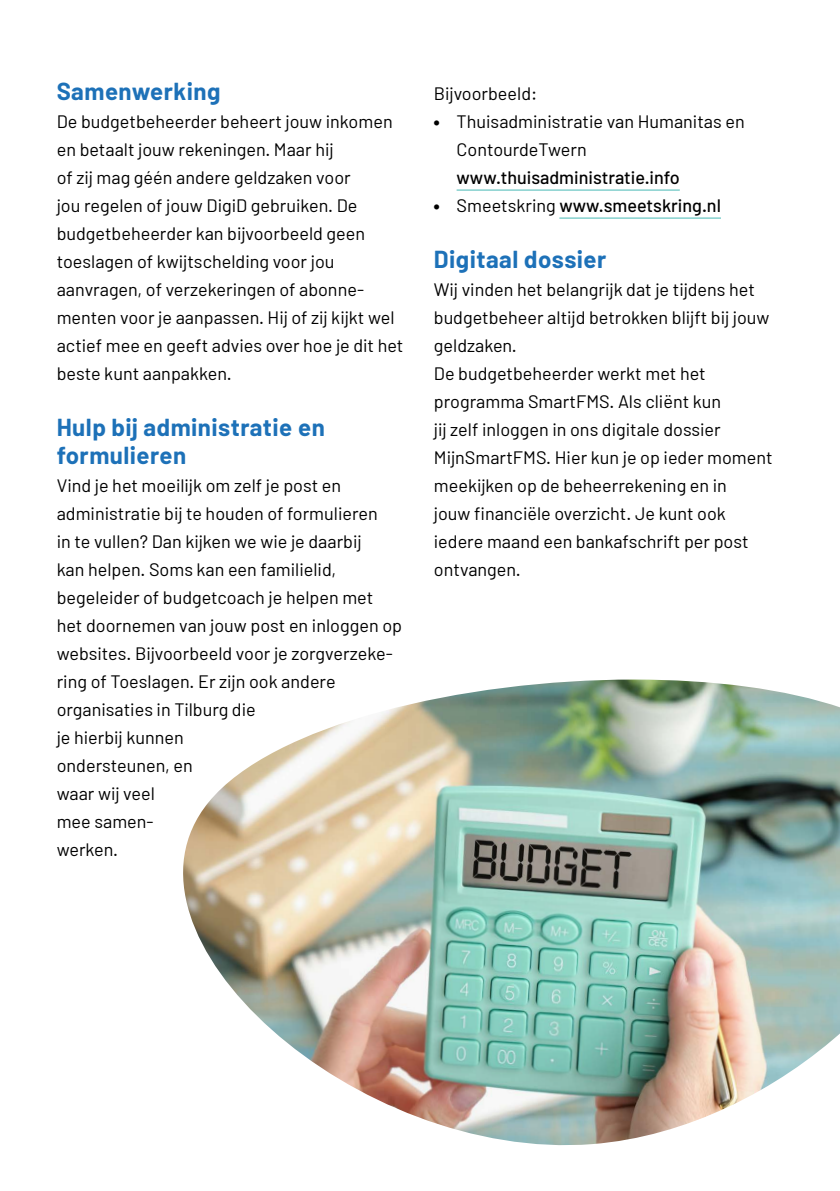
<style>
.page{position:relative;width:840px;height:1191px;background:#fff}
.page>*{position:absolute;margin:0;border:0;box-sizing:border-box;transform-origin:0 0}
.t1{font:700 24px/28px "Barlow";letter-spacing:.02em;color:#1d71b8}
.t2{font:18px/28px "Barlow";color:#000}
.t3{font:500 18px "Barlow";color:#000}
.s1{font-weight:900}
.s2{font-weight:400}
</style>
<div class="page">
<img style="left:183px;top:679px;width:656px;height:467px">
<hr style="left:456px;top:190px;width:223px;height:1px;background:#47b9b4">
<hr style="left:559px;top:218px;width:161px;height:1px;background:#47b9b4">
<h1 class="t1" style="left:57px;top:77px;width:165px">Samenwerking</h1>
<p class="t2" style="left:57px;top:107px;width:348px">De budgetbeheerder beheert jouw inkomen en betaalt jouw rekeningen. Maar hij<br>of zij mag géén andere geldzaken voor<br>jou regelen of jouw DigiD gebruiken. De budgetbeheerder kan bijvoorbeeld geen toeslagen of kwijtschelding voor jou aanvragen, of verzekeringen of abonne&shy;menten voor je aanpassen. Hij of zij kijkt wel actief mee en geeft advies over hoe je dit het beste kunt aanpakken.</p>
<h1 class="t1" style="left:57px;top:413px;width:269px">Hulp bij administratie en formulieren</h1>
<p class="t2" style="left:57px;top:471px;width:346px">Vind je het moeilijk om zelf je post en administratie bij te houden of formulieren<br>in te vullen? Dan kijken we wie je daarbij<br>kan helpen. Soms kan een familielid, begeleider of budgetcoach je helpen met het doornemen van jouw post en inloggen op websites. Bijvoorbeeld voor je zorgverzeke&shy;ring of Toeslagen. Er zijn ook andere organisaties in Tilburg die<br>je hierbij kunnen<br>ondersteunen, en<br>waar wij veel<br>mee samen-<br>werken.</p>
<p class="t2" style="left:433px;top:79px;width:105px">Bijvoorbeeld:</p>
<p class="t2" style="left:456px;top:107px;width:289px;text-indent:-23px"><span class="s1">•</span> Thuisadministratie van Humanitas en<br>ContourdeTwern</p>
<p class="t3" style="left:456px;top:166px;width:224px">www.thuisadministratie.info</p>
<p class="t3" style="left:433px;top:194px;width:288px"><span class="s1">•</span> <span class="s2">Smeetskring</span> www.smeetskring.nl</p>
<h1 class="t1" style="left:433px;top:245px;width:174px">Digitaal dossier</h1>
<p class="t2" style="left:433px;top:275px;width:340px">Wij vinden het belangrijk dat je tijdens het budgetbeheer altijd betrokken blijft bij jouw geldzaken.<br>De budgetbeheerder werkt met het programma SmartFMS. Als cliënt kun<br>jij zelf inloggen in ons digitale dossier MijnSmartFMS. Hier kun je op ieder moment meekijken op de beheerrekening en in<br>jouw financiële overzicht. Je kunt ook iedere maand een bankafschrift per post ontvangen.</p>
</div>
